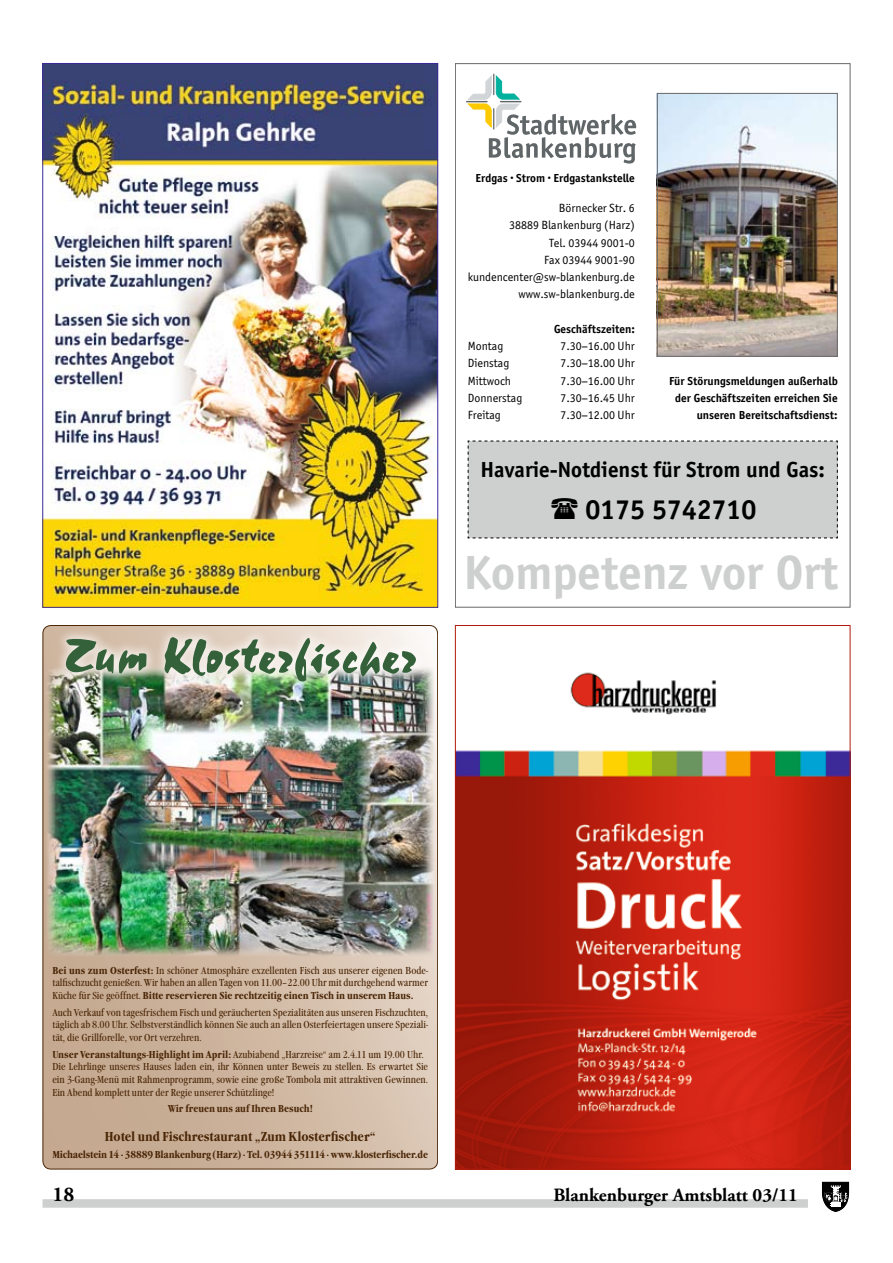
<style>
.page{position:relative;width:893px;height:1263px;background:#fff}
.page>*{position:absolute;margin:0;border:0;box-sizing:border-box;transform-origin:0 0}
.t1{font:700 49.5px "Officina Sans";color:#cecfcf}
.t2{font:700 28.5px "Officina Sans";color:#000}
.t3{font:700 22.5px "Officina Sans";color:#000}
.t4{font:700 21px "Adobe Garamond";color:#000}
.t5{font:700 18.75px "Adobe Garamond";color:#000}
.t6{font:700 condensed 13.5px "Garamond Itc T";color:#4b2707}
.t7{font:12px/17.2px "Officina Sans";color:#000;text-align:right}
.t8{font:700 12px/17.2px "Officina Sans";color:#000;text-align:right}
.t9{font:condensed 10.5px/12.6px "Garamond Itc T";color:#4b2707;text-align:justify}
.t10{font:700 condensed 10.5px "Garamond Itc T";letter-spacing:-.01em;color:#4b2707}
.s1{font-weight:700}
</style>
<div class="page">
<svg style="left:833px;top:1182px;width:17px;height:30px"></svg>
<svg style="left:822px;top:1182px;width:27px;height:29px"></svg>
<div style="left:43px;top:1199px;width:765px;height:9px;background:#cecfcf"></div>
<svg style="left:466px;top:73px;width:171px;height:91px"></svg>
<img style="left:659px;top:95px;width:177px;height:260px">
<div style="left:657px;top:93px;width:181px;height:264px;border:1px solid #686868"></div>
<img style="left:45px;top:65px;width:391px;height:541px">
<svg style="left:43px;top:625px;width:395px;height:544px;background:#cdb5a0"></svg>
<img style="left:43px;top:663px;width:395px;height:297px">
<div style="left:53px;top:625px;width:373px;height:67px;background:#fff;opacity:.75"></div>
<svg style="left:64px;top:637px;width:83px;height:37px;background:#9ba58e"></svg>
<svg style="left:165px;top:637px;width:251px;height:45px;background:#a9b7a3"></svg>
<img style="left:457px;top:672px;width:391px;height:495px">
<div style="left:467px;top:440px;width:371px;height:99px;background:#cecfcf"></div>
<p class="t8" style="left:476px;top:170px;width:161px">Erdgas · Strom · Erdgastankstelle</p>
<p class="t7" style="left:468px;top:199px;width:169px">Börnecker Str. 6<br>38889 Blankenburg (Harz)<br>Tel. 03944 9001-0<br>Fax 03944 9001-90 kundencenter@sw-blankenburg.de www.sw-blankenburg.de</p>
<p class="t8" style="left:554px;top:320px;width:82px">Geschäftszeiten:</p>
<p class="t7" style="left:468px;top:337px;width:37px">Montag</p>
<p class="t7" style="left:560px;top:337px;width:76px">7.30–16.00 Uhr</p>
<p class="t7" style="left:468px;top:355px;width:43px">Dienstag</p>
<p class="t7" style="left:560px;top:355px;width:76px">7.30–18.00 Uhr</p>
<p class="t7" style="left:468px;top:372px;width:45px">Mittwoch</p>
<p class="t7" style="left:560px;top:372px;width:76px">7.30–16.00 Uhr</p>
<p class="t7" style="left:468px;top:389px;width:56px">Donnerstag</p>
<p class="t7" style="left:560px;top:389px;width:76px">7.30–16.45 Uhr</p>
<p class="t7" style="left:468px;top:406px;width:35px">Freitag</p>
<p class="t7" style="left:560px;top:406px;width:76px">7.30–12.00 Uhr</p>
<p class="t8" style="left:669px;top:372px;width:170px">Für Störungsmeldungen außerhalb der Geschäftszeiten erreichen Sie unseren Bereitschaftsdienst:</p>
<h3 class="t3" style="left:480px;top:455px;width:346px">Havarie-Notdienst für Strom und Gas:</h3>
<h2 class="t2" style="left:586px;top:493px;width:172px">0175 5742710</h2>
<h1 class="t1" style="left:463px;top:542px;width:376px">Kompetenz vor Ort</h1>
<p class="t9" style="left:52px;top:964px;width:377px"><span class="s1">Bei uns zum Osterfest:</span> In schöner Atmosphäre exzellenten Fisch aus unserer eigenen Bode&shy;talfischzucht genießen. Wir haben an allen Tagen von 11.00–22.00 Uhr mit durchgehend warmer Küche für Sie geöffnet. <span class="s1">Bitte reservieren Sie rechtzeitig einen Tisch in unserem Haus.</span></p>
<p class="t9" style="left:52px;top:1006px;width:377px">Auch Verkauf von tagesfrischem Fisch und geräucherten Spezialitäten aus unseren Fischzuchten, täglich ab 8.00 Uhr. Selbstverständlich können Sie auch an allen Osterfeiertagen unsere Speziali&shy;tät, die Grillforelle, vor Ort verzehren.</p>
<p class="t9" style="left:52px;top:1048px;width:377px;text-align:left"><span class="s1">Unser Veranstaltungs-Highlight im April:</span> Azubiabend „Harzreise“ am 2.4.11 um 19.00 Uhr.<br>Die Lehrlinge unseres Hauses laden ein, ihr Können unter Beweis zu stellen. Es erwartet Sie ein 3-Gang-Menü mit Rahmenprogramm, sowie eine große Tombola mit attraktiven Gewinnen.<br>Ein Abend komplett unter der Regie unserer Schützlinge!</p>
<p class="t10" style="left:168px;top:1103px;width:147px">Wir freuen uns auf Ihren Besuch!</p>
<p class="t6" style="left:105px;top:1129px;width:272px">Hotel und Fischrestaurant „Zum Klosterfischer“</p>
<p class="t10" style="left:52px;top:1148px;width:377px">Michaelstein 14 · 38889 Blankenburg (Harz) · Tel. 03944 351114 · www.klosterfischer.de</p>
<h3 class="t4" style="left:53px;top:1183px;width:23px">18</h3>
<h3 class="t5" style="left:553px;top:1185px;width:246px">Blankenburger Amtsblatt 03/11</h3>
</div>
